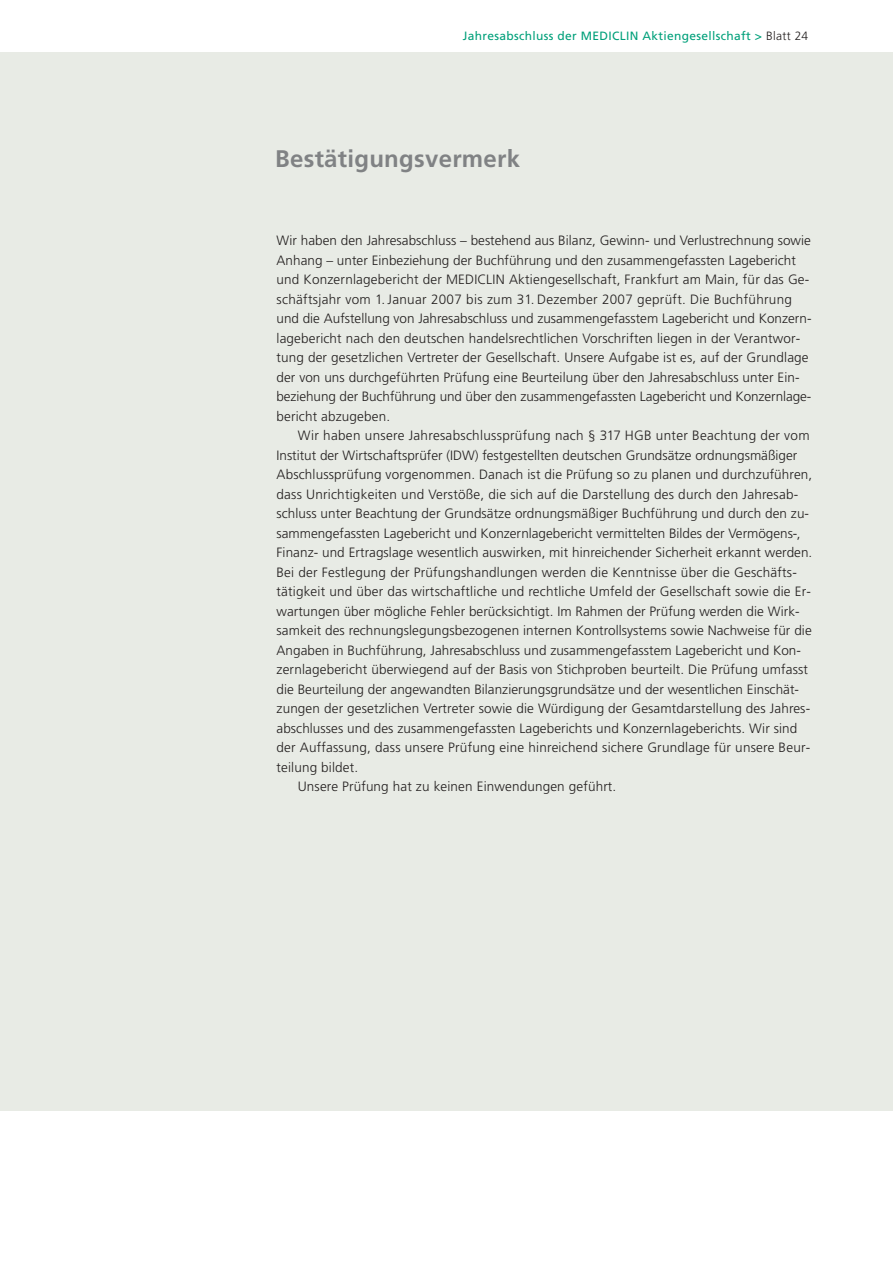
<style>
.page{position:relative;width:893px;height:1263px;background:#fff}
.page>*{position:absolute;margin:0;border:0;box-sizing:border-box;transform-origin:0 0}
.t1{font:700 24px "Frutiger";letter-spacing:.01em;color:#808284}
.t2{font:300 13.5px/19.5px "Frutiger";letter-spacing:.005em;color:#231f1f}
.t3{font:12px "Frutiger";letter-spacing:.03em;color:#00a07a}
.s1{font-weight:300;color:#231f1f}
</style>
<div class="page">
<div style="left:0;top:53px;width:892px;height:1058px;background:#e8ebe5"></div>
<p class="t3" style="left:462px;top:31px;width:347px">Jahresabschluss der MEDICLIN Aktiengesellschaft &gt; <span class="s1">Blatt 24</span></p>
<h1 class="t1" style="left:275px;top:149px;width:246px">Bestätigungsvermerk</h1>
<p class="t2" style="left:276px;top:232px;width:536px">Wir haben den Jahresabschluss – bestehend aus Bilanz, Gewinn- und Verlustrechnung sowie Anhang – unter Einbeziehung der Buchführung und den zusammengefassten Lagebericht und Konzernlagebericht der MEDICLIN Aktiengesellschaft, Frankfurt am Main, für das Ge&shy;schäftsjahr vom 1. Januar 2007 bis zum 31. Dezember 2007 geprüft. Die Buchführung und die Aufstellung von Jahresabschluss und zusammengefasstem Lagebericht und Konzern&shy;lagebericht nach den deutschen handelsrechtlichen Vorschriften liegen in der Verantwor&shy;tung der gesetzlichen Vertreter der Gesellschaft. Unsere Aufgabe ist es, auf der Grundlage der von uns durchgeführten Prüfung eine Beurteilung über den Jahresabschluss unter Ein&shy;beziehung der Buchführung und über den zusammengefassten Lagebericht und Konzernlage&shy;bericht abzugeben.</p>
<p class="t2" style="left:298px;top:427px;width:513px">Wir haben unsere Jahresabschlussprüfung nach § 317 HGB unter Beachtung der vom</p>
<p class="t2" style="left:276px;top:447px;width:522px">Institut der Wirtschaftsprüfer (IDW) festgestellten deutschen Grundsätze ordnungsmäßiger</p>
<p class="t2" style="left:276px;top:466px;width:537px">Abschlussprüfung vorgenommen. Danach ist die Prüfung so zu planen und durchzuführen,</p>
<p class="t2" style="left:276px;top:486px;width:523px">dass Unrichtigkeiten und Verstöße, die sich auf die Darstellung des durch den Jahresab-</p>
<p class="t2" style="left:276px;top:505px;width:534px">schluss unter Beachtung der Grundsätze ordnungsmäßiger Buchführung und durch den zu-</p>
<p class="t2" style="left:276px;top:525px;width:525px">sammengefassten Lagebericht und Konzernlagebericht vermittelten Bildes der Vermögens-,</p>
<p class="t2" style="left:276px;top:544px;width:537px">Finanz- und Ertragslage wesentlich auswirken, mit hinreichender Sicherheit erkannt werden.</p>
<p class="t2" style="left:276px;top:564px;width:522px">Bei der Festlegung der Prüfungshandlungen werden die Kenntnisse über die Geschäfts-</p>
<p class="t2" style="left:276px;top:583px;width:536px">tätigkeit und über das wirtschaftliche und rechtliche Umfeld der Gesellschaft sowie die Er-</p>
<p class="t2" style="left:276px;top:603px;width:524px">wartungen über mögliche Fehler berücksichtigt. Im Rahmen der Prüfung werden die Wirk-</p>
<p class="t2" style="left:276px;top:622px;width:536px">samkeit des rechnungslegungsbezogenen internen Kontrollsystems sowie Nachweise für die</p>
<p class="t2" style="left:276px;top:642px;width:526px">Angaben in Buchführung, Jahresabschluss und zusammengefasstem Lagebericht und Kon-</p>
<p class="t2" style="left:276px;top:661px;width:533px">zernlagebericht überwiegend auf der Basis von Stichproben beurteilt. Die Prüfung umfasst</p>
<p class="t2" style="left:276px;top:681px;width:524px">die Beurteilung der angewandten Bilanzierungsgrundsätze und der wesentlichen Einschät-</p>
<p class="t2" style="left:276px;top:700px;width:535px">zungen der gesetzlichen Vertreter sowie die Würdigung der Gesamtdarstellung des Jahres-</p>
<p class="t2" style="left:276px;top:719px;width:522px">abschlusses und des zusammengefassten Lageberichts und Konzernlageberichts. Wir sind</p>
<p class="t2" style="left:276px;top:739px;width:535px">der Auffassung, dass unsere Prüfung eine hinreichend sichere Grundlage für unsere Beur-</p>
<p class="t2" style="left:276px;top:758px;width:83px">teilung bildet.</p>
<p class="t2" style="left:298px;top:778px;width:320px">Unsere Prüfung hat zu keinen Einwendungen geführt.</p>
</div>
